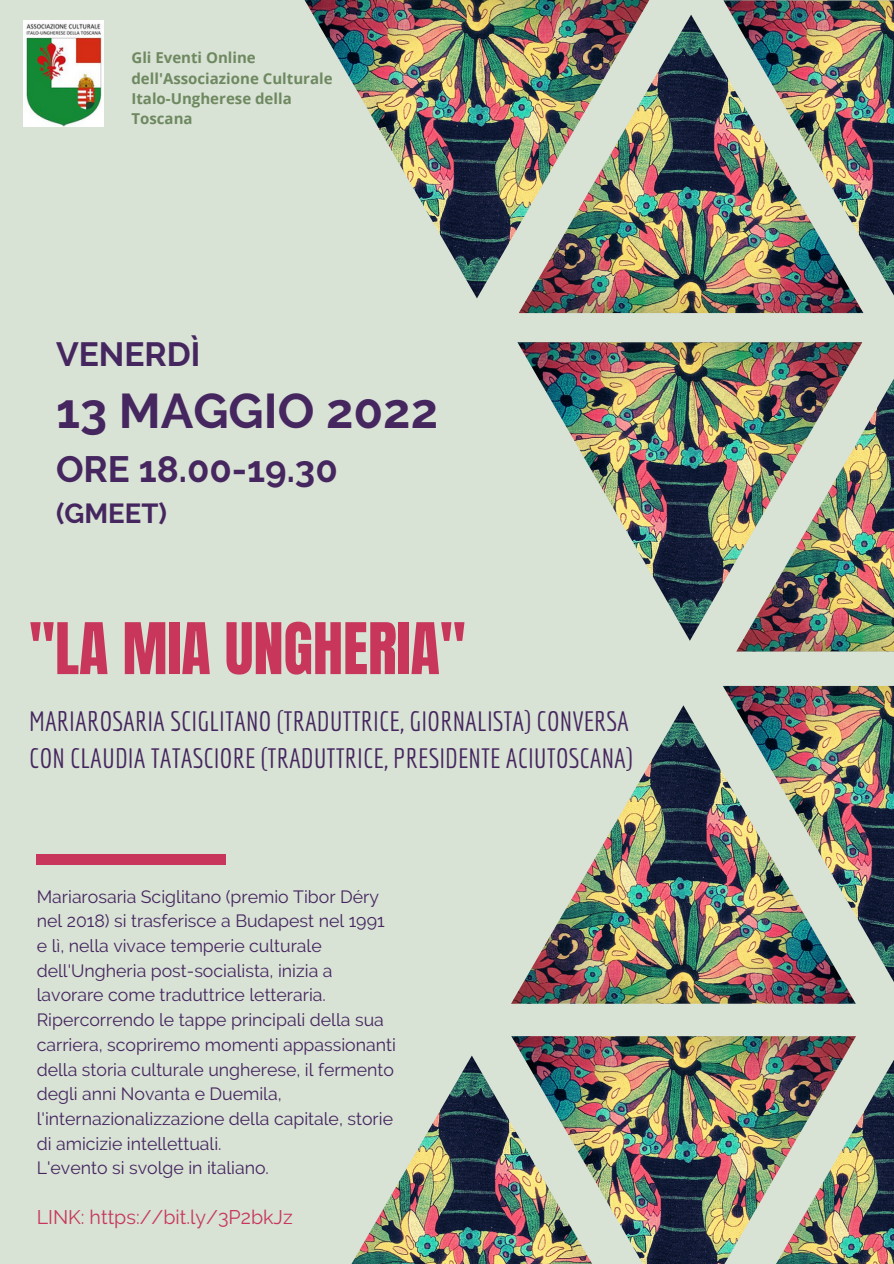
<style>
.page{position:relative;width:894px;height:1264px;background:#fff}
.page>*{position:absolute;margin:0;border:0;box-sizing:border-box;transform-origin:0 0}
.t1{font:60.45px "Anton";color:#c8375b}
.t2{font:700 48.6px "Raleway";color:#45265f}
.t3{font:700 36.45px "Raleway";color:#45265f}
.t4{font:700 33.45px "Raleway";color:#45265f}
.t5{font:700 27.45px "Raleway";color:#45265f}
.t6{font:27.3px/37.2px "Economica";color:#45265f}
.t7{font:19.65px "Raleway";color:#c8375b}
.t8{font:17.7px/24.8px "Raleway";color:#45265f}
.t9{font:700 15px/20.2px "Open Sans";color:#6e8960}
</style>
<div class="page">
<div style="left:0;top:0;width:893px;height:1263px;background:#d8e2d5"></div>
<img style="left:304px;top:0;width:345px;height:298px">
<img style="left:724px;top:1px;width:169px;height:293px">
<img style="left:517px;top:342px;width:344px;height:298px">
<img style="left:723px;top:686px;width:170px;height:294px">
<img style="left:518px;top:15px;width:345px;height:298px">
<img style="left:736px;top:353px;width:157px;height:298px">
<img style="left:511px;top:705px;width:344px;height:298px">
<img style="left:511px;top:1036px;width:344px;height:227px">
<img style="left:352px;top:1055px;width:292px;height:208px">
<img style="left:723px;top:1056px;width:170px;height:207px">
<div style="left:37px;top:854px;width:189px;height:10px;background:#c8375b"></div>
<img style="left:23px;top:20px;width:80px;height:106px">
<p class="t9" style="left:131px;top:48px;width:126px">Gli Eventi Online</p>
<p class="t9" style="left:131px;top:68px;width:202px">dell'Associazione Culturale</p>
<p class="t9" style="left:131px;top:88px;width:162px">Italo-Ungherese della<br>Toscana</p>
<p class="t4" style="left:56px;top:334px;width:146px">VENERDÌ</p>
<p class="t2" style="left:56px;top:382px;width:383px">13 MAGGIO 2022</p>
<p class="t3" style="left:56px;top:447px;width:283px">ORE 18.00-19.30</p>
<p class="t5" style="left:56px;top:497px;width:112px">(GMEET)</p>
<p class="t1" style="left:29px;top:605px;width:438px">"LA MIA UNGHERIA"</p>
<p class="t6" style="left:29px;top:701px;width:605px">MARIAROSARIA SCIGLITANO (TRADUTTRICE, GIORNALISTA) CONVERSA<br>CON CLAUDIA TATASCIORE (TRADUTTRICE, PRESIDENTE ACIUTOSCANA)</p>
<p class="t8" style="left:37px;top:884px;width:360px">Mariarosaria Sciglitano (premio Tibor Déry nel 2018) si trasferisce a Budapest nel 1991 e lì, nella vivace temperie culturale dell'Ungheria post-socialista, inizia a lavorare come traduttrice letteraria.<br>Ripercorrendo le tappe principali della sua carriera, scopriremo momenti appassionanti della storia culturale ungherese, il fermento degli anni Novanta e Duemila, l'internazionalizzazione della capitale, storie di amicizie intellettuali.</p>
<p class="t8" style="left:37px;top:1155px;width:234px">L'evento si svolge in italiano.</p>
<p class="t7" style="left:37px;top:1204px;width:257px">LINK: https://bit.ly/3P2bkJz</p>
</div>
